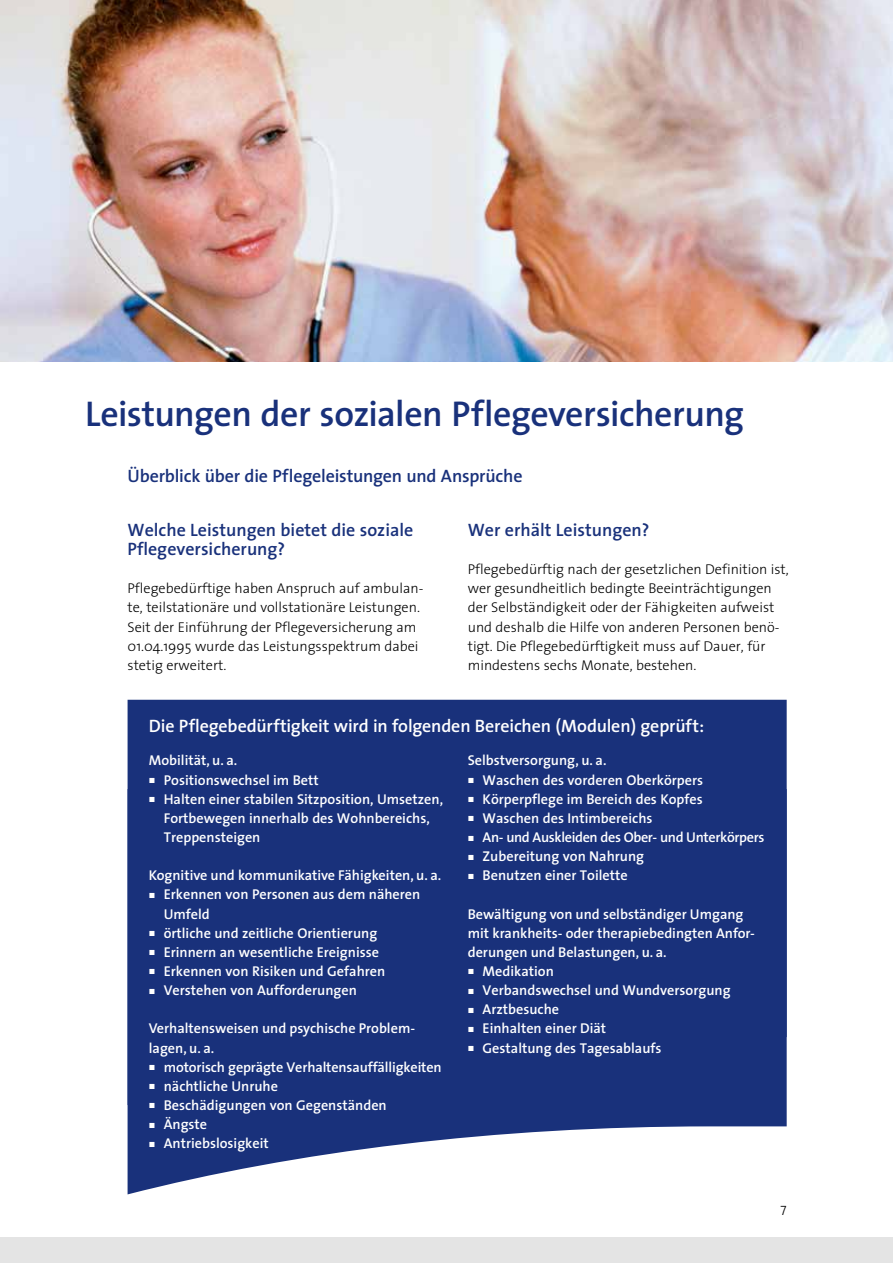
<style>
.page{position:relative;width:893px;height:1263px;background:#fff}
.page>*{position:absolute;margin:0;border:0;box-sizing:border-box;transform-origin:0 0}
.t1{font:600 36px "The Sans";letter-spacing:-.015em;color:#19317b}
.t2{font:600 18px/19.2px "The Sans";color:#19317b}
.t3{font:600 18px "The Sans";letter-spacing:-.01em;color:#fff}
.t4{font:600 14.25px/19.2px "The Sans";color:#fff}
.t5{font:300 14.25px/19.2px "The Sans";color:#000}
.t6{font:13.5px "The Sans Light Caps";color:#000}
.s1{font-family:"The Sans Light Expert";font-weight:400;font-size:7.5px}
</style>
<div class="page">
<div style="left:0;top:1237px;width:893px;height:26px;background:#e4e4e4"></div>
<img style="left:0;top:0;width:893px;height:361px">
<svg style="left:128px;top:1105px;width:659px;height:89px"></svg>
<div style="left:128px;top:700px;width:659px;height:405px;background:#19317b"></div>
<h1 class="t1" style="left:85px;top:384px;width:661px">Leistungen der sozialen Pflegeversicherung</h1>
<p class="t2" style="left:128px;top:466px;width:396px">Überblick über die Pflegeleistungen und Ansprüche</p>
<p class="t2" style="left:128px;top:520px;width:287px">Welche Leistungen bietet die soziale<br>Pflegeversicherung?</p>
<p class="t5" style="left:128px;top:578px;width:297px">Pflegebedürftige haben Anspruch auf ambulan&shy;te, teilstationäre und vollstationäre Leistungen.<br>Seit der Einführung der Pflegeversicherung am 01.04.1995 wurde das Leistungsspektrum dabei stetig erweitert.</p>
<p class="t2" style="left:468px;top:520px;width:183px">Wer erhält Leistungen?</p>
<p class="t5" style="left:468px;top:559px;width:323px">Pflegebedürftig nach der gesetzlichen Definition ist, wer gesundheitlich bedingte Beeinträchtigungen der Selbständigkeit oder der Fähigkeiten aufweist und deshalb die Hilfe von anderen Personen benö&shy;tigt. Die Pflegebedürftigkeit muss auf Dauer, für mindestens sechs Monate, bestehen.</p>
<p class="t3" style="left:149px;top:711px;width:557px">Die Pflegebedürftigkeit wird in folgenden Bereichen (Modulen) geprüft:</p>
<p class="t4" style="left:149px;top:751px;width:90px">Mobilität, u. a.</p>
<p class="t4" style="left:149px;top:770px;width:172px"><span class="s1">ó</span> Positionswechsel im Bett</p>
<p class="t4" style="left:149px;top:789px;width:296px"><span class="s1">ó</span> Halten einer stabilen Sitzposition, Umsetzen,</p>
<p class="t4" style="left:164px;top:808px;width:268px">Fortbewegen innerhalb des Wohnbereichs,</p>
<p class="t4" style="left:164px;top:827px;width:98px">Treppensteigen</p>
<p class="t4" style="left:149px;top:865px;width:294px">Kognitive und kommunikative Fähigkeiten, u. a.</p>
<p class="t4" style="left:149px;top:884px;width:273px"><span class="s1">ó</span> Erkennen von Personen aus dem näheren</p>
<p class="t4" style="left:164px;top:904px;width:48px">Umfeld</p>
<p class="t4" style="left:149px;top:923px;width:230px"><span class="s1">ó</span> örtliche und zeitliche Orientierung</p>
<p class="t4" style="left:149px;top:942px;width:232px"><span class="s1">ó</span> Erinnern an wesentliche Ereignisse</p>
<p class="t4" style="left:149px;top:961px;width:238px"><span class="s1">ó</span> Erkennen von Risiken und Gefahren</p>
<p class="t4" style="left:149px;top:980px;width:210px"><span class="s1">ó</span> Verstehen von Aufforderungen</p>
<p class="t4" style="left:149px;top:1018px;width:294px">Verhaltensweisen und psychische Problem&shy;lagen, u. a.<br><span class="s1">ó</span> motorisch geprägte Verhaltensauffälligkeiten <span class="s1">ó</span> nächtliche Unruhe<br><span class="s1">ó</span> Beschädigungen von Gegenständen<br><span class="s1">ó</span> Ängste<br><span class="s1">ó</span> Antriebslosigkeit</p>
<p class="t4" style="left:468px;top:751px;width:298px">Selbstversorgung, u. a.<br><span class="s1">ó</span> Waschen des vorderen Oberkörpers<br><span class="s1">ó</span> Körperpflege im Bereich des Kopfes<br><span class="s1">ó</span> Waschen des Intimbereichs<br><span class="s1">ó</span> An- und Auskleiden des Ober- und Unterkörpers <span class="s1">ó</span> Zubereitung von Nahrung<br><span class="s1">ó</span> Benutzen einer Toilette</p>
<p class="t4" style="left:468px;top:904px;width:289px">Bewältigung von und selbständiger Umgang mit krankheits- oder therapiebedingten Anfor&shy;derungen und Belastungen, u. a.<br><span class="s1">ó</span> Medikation<br><span class="s1">ó</span> Verbandswechsel und Wundversorgung<br><span class="s1">ó</span> Arztbesuche<br><span class="s1">ó</span> Einhalten einer Diät<br><span class="s1">ó</span> Gestaltung des Tagesablaufs</p>
<p class="t6" style="left:781px;top:1200px;width:8px">7</p>
</div>
